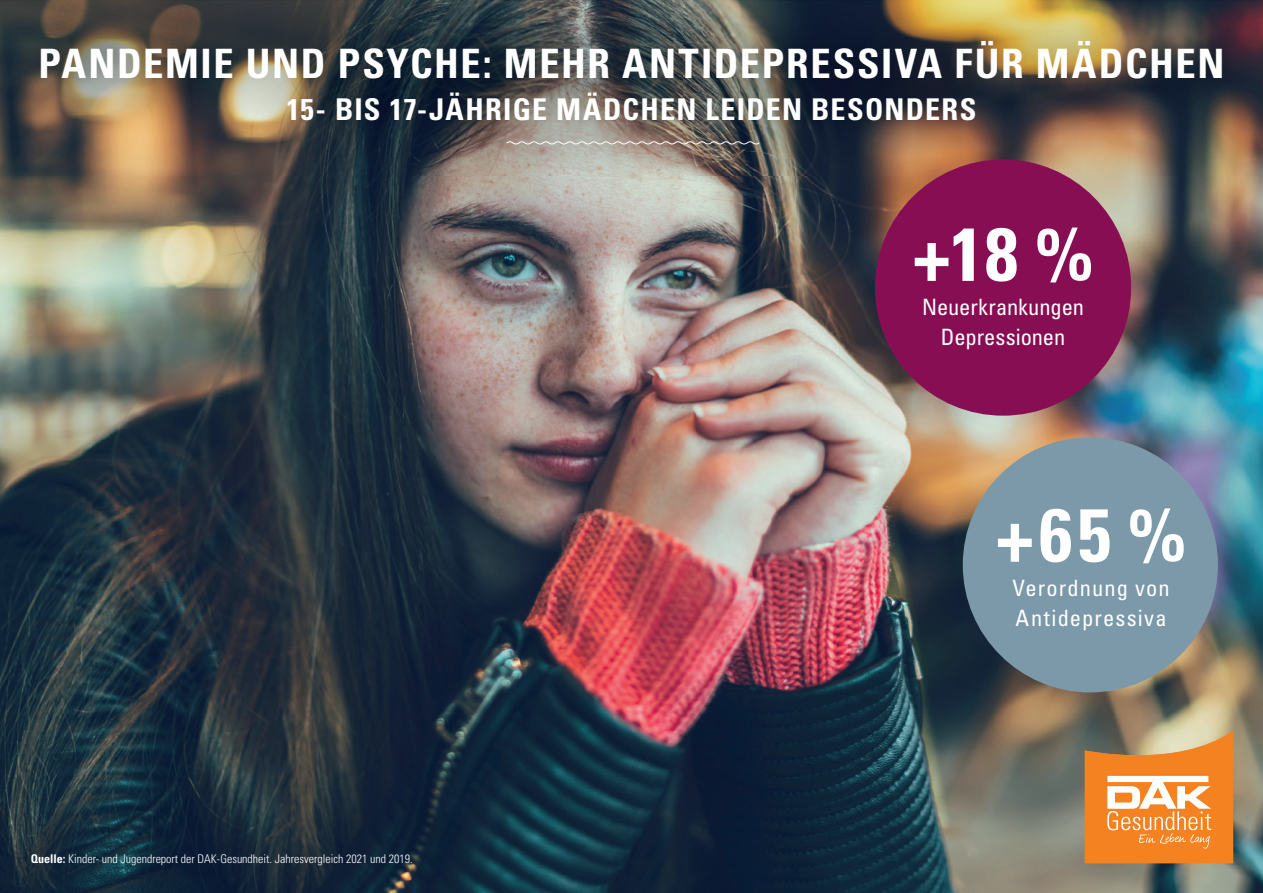
<style>
.page{position:relative;width:1263px;height:893px;background:#fff}
.page>*{position:absolute;margin:0;border:0;box-sizing:border-box;transform-origin:0 0}
.t1{font:700 condensed 75px "Univers LT Std";color:#fff}
.t2{font:700 condensed 40.5px "Univers LT Std";letter-spacing:.04em;color:#fff}
.t3{font:700 condensed 30px "Univers LT Std";letter-spacing:.04em;color:#fff}
.t4{font:condensed 22.5px/30px "Univers LT Std";letter-spacing:-.005em;color:#fff;text-align:center}
.t5{font:condensed 22.5px/30px "Univers LT Std";letter-spacing:.045em;color:#fff}
.t6{font:300 condensed 12px "Univers LT Std";color:#fff}
.s1{font-weight:700}
</style>
<div class="page">
<img style="left:0;top:0;width:1263px;height:893px">
<svg style="left:1085px;top:731px;width:148px;height:132px;background:#eb984e"></svg>
<div style="left:875px;top:159px;width:256px;height:257px;background:#880e54;border-radius:50%"></div>
<div style="left:963px;top:437px;width:255px;height:255px;background:#7b99a9;border-radius:50%"></div>
<svg style="left:506px;top:140px;width:254px;height:5px"></svg>
<h2 class="t2" style="left:39px;top:39px;width:1187px">PANDEMIE UND PSYCHE: MEHR ANTIDEPRESSIVA FÜR MÄDCHEN</h2>
<h3 class="t3" style="left:287px;top:91px;width:691px">15- BIS 17-JÄHRIGE MÄDCHEN LEIDEN BESONDERS</h3>
<h1 class="t1" style="left:913px;top:208px;width:182px">+18 %</h1>
<h3 class="t4" style="left:922px;top:292px;width:163px">Neuerkrankungen<br>Depressionen</h3>
<p class="t6" style="left:31px;top:852px;width:384px"><span class="s1">Quelle:</span> Kinder- und Jugendreport der DAK-Gesundheit. Jahresvergleich 2021 und 2019.</p>
<h1 class="t1" style="left:996px;top:489px;width:191px">+65 %</h1>
<h3 class="t5" style="left:1012px;top:573px;width:159px">Verordnung von<br>Antidepressiva</h3>
</div>
